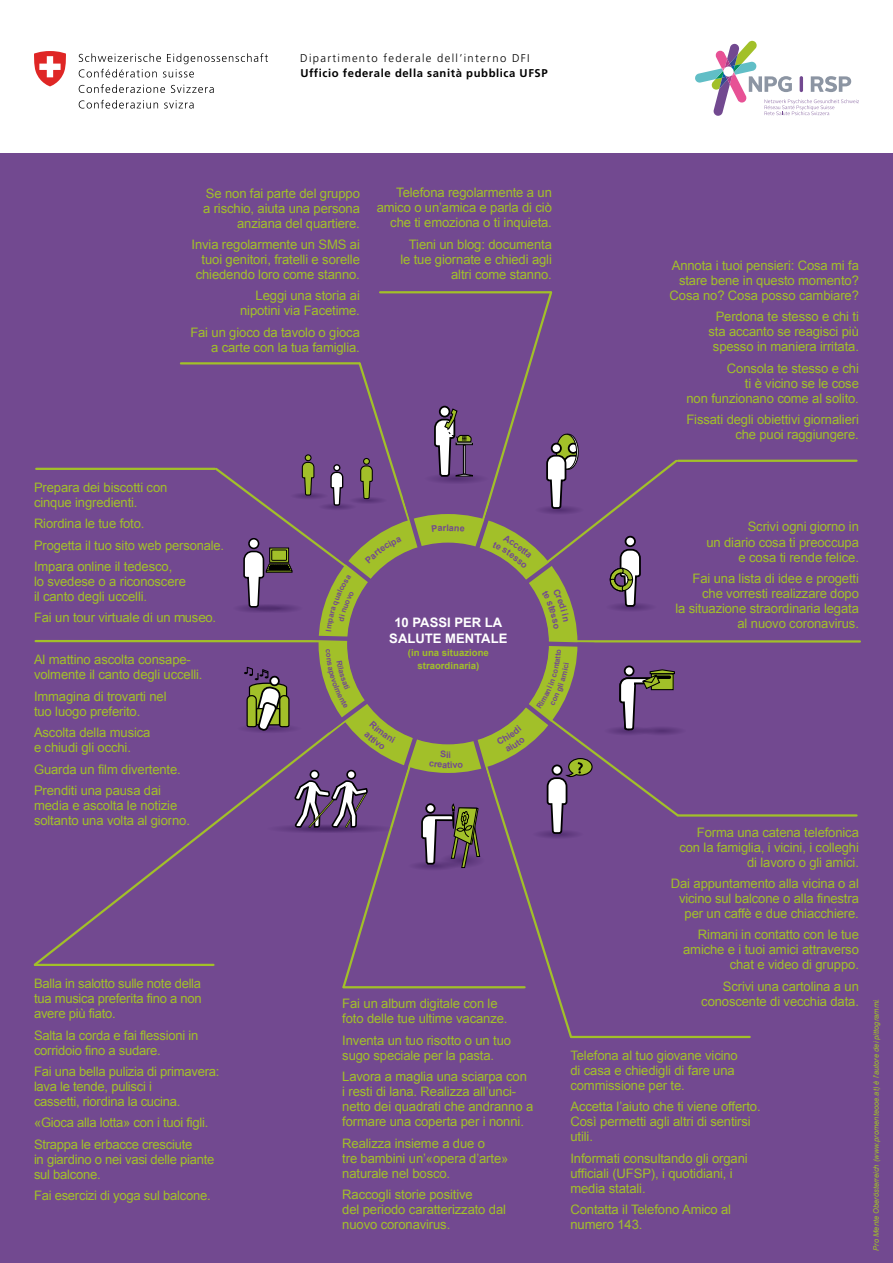
<style>
.page{position:relative;width:893px;height:1263px;background:#fff}
.page>*{position:absolute;margin:0;border:0;box-sizing:border-box;transform-origin:0 0}
.Auflistung{font:13.05px/15px "Arial";letter-spacing:-.01em;color:#a2c029}
.t1{font:700 13.05px/15.8px "Arial";color:#fff;text-align:center}
.Auflistung-2{font:700 11.25px "Frutiger";letter-spacing:.05em;color:#000}
.Auflistung-3{font:300 11.25px "Frutiger";letter-spacing:.115em;color:#000}
.t2{font:700 9.6px/13px "Arial";color:#a2c029;text-align:center}
.Titel__Kreis{font:700 9px "Arial";color:#724990}
.Titel__Kreis-2{font:italic 7.5px "Arial";color:#a2c029}
</style>
<div class="page">
<div style="left:0;top:153px;width:893px;height:1110px;background:#724990"></div>
<svg style="left:79px;top:53px;width:189px;height:24px"></svg>
<svg style="left:79px;top:84px;width:86px;height:9px"></svg>
<svg style="left:171px;top:85px;width:43px;height:8px"></svg>
<svg style="left:79px;top:100px;width:79px;height:9px"></svg>
<svg style="left:164px;top:100px;width:30px;height:9px"></svg>
<svg style="left:34px;top:51px;width:32px;height:35px"></svg>
<svg style="left:695px;top:41px;width:164px;height:75px"></svg>
<div style="left:724px;top:67px;width:9px;height:9px;background:#fff;border-radius:50%"></div>
<hr style="left:36px;top:640px;width:824px;height:3px;background:#a2c029">
<svg style="left:33px;top:459px;width:646px;height:507px"></svg>
<svg style="left:341px;top:291px;width:212px;height:698px"></svg>
<svg style="left:357px;top:361px;width:217px;height:678px"></svg>
<hr style="left:181px;top:362px;width:178px;height:2px;background:#a2c029">
<hr style="left:36px;top:468px;width:179px;height:2px;background:#a2c029">
<hr style="left:380px;top:291px;width:171px;height:2px;background:#a2c029">
<hr style="left:678px;top:460px;width:178px;height:2px;background:#a2c029">
<hr style="left:678px;top:814px;width:178px;height:3px;background:#a2c029">
<hr style="left:571px;top:1036px;width:179px;height:2px;background:#a2c029">
<hr style="left:35px;top:964px;width:178px;height:2px;background:#a2c029">
<hr style="left:343px;top:986px;width:182px;height:2px;background:#a2c029">
<div style="left:170px;top:814px;width:266px;height:27px;background:#724990;border-radius:50%"></div>
<div style="left:553px;top:716px;width:139px;height:28px;background:#724990;border-radius:50%"></div>
<div style="left:586px;top:716px;width:140px;height:28px;background:#724990;border-radius:50%"></div>
<svg style="left:618px;top:665px;width:57px;height:66px"></svg>
<div style="left:479px;top:819px;width:145px;height:28px;background:#724990;border-radius:50%"></div>
<div style="left:553px;top:592px;width:145px;height:28px;background:#724990;border-radius:50%"></div>
<div style="left:626px;top:537px;width:9px;height:9px;background:#fff;border-radius:50%"></div>
<div style="left:625px;top:536px;width:11px;height:11px;border:2px solid #000;border-radius:50%"></div>
<svg style="left:609px;top:548px;width:33px;height:60px"></svg>
<div style="left:171px;top:714px;width:182px;height:28px;background:#724990;border-radius:50%"></div>
<div style="left:355px;top:851px;width:145px;height:28px;background:#724990;border-radius:50%"></div>
<div style="left:392px;top:838px;width:129px;height:43px;background:#724990;border-radius:50%"></div>
<div style="left:182px;top:594px;width:139px;height:28px;background:#724990;border-radius:50%"></div>
<svg style="left:484px;top:495px;width:139px;height:28px"></svg>
<svg style="left:242px;top:405px;width:357px;height:463px"></svg>
<p class="Auflistung-3" style="left:300px;top:51px;width:231px">Dipartimento federale dell’interno DFI</p>
<p class="Auflistung-2" style="left:300px;top:67px;width:249px">Ufficio federale della sanità pubblica UFSP</p>
<p class="Auflistung" style="left:203px;top:186px;width:158px;text-align:right">Se non fai parte del gruppo a rischio, aiuta una persona anziana del quartiere.</p>
<p class="Auflistung" style="left:192px;top:237px;width:170px;text-align:right">Invia regolarmente un SMS ai tuoi genitori, fratelli e sorelle chiedendo loro come stanno.</p>
<p class="Auflistung" style="left:240px;top:288px;width:121px;text-align:right">Leggi una storia ai nipotini via Facetime.</p>
<p class="Auflistung" style="left:190px;top:325px;width:171px;text-align:right">Fai un gioco da tavolo o gioca a carte con la tua famiglia.</p>
<p class="Auflistung" style="left:377px;top:185px;width:177px;text-align:right">Telefona regolarmente a un amico o un’amica e parla di ciò che ti emoziona o ti inquieta.</p>
<p class="Auflistung" style="left:400px;top:237px;width:153px;text-align:right">Tieni un blog: documenta le tue giornate e chiedi agli altri come stanno.</p>
<p class="Auflistung" style="left:34px;top:480px;width:135px">Prepara dei biscotti con cinque ingredienti.</p>
<p class="Auflistung" style="left:34px;top:516px;width:112px">Riordina le tue foto.</p>
<p class="Auflistung" style="left:34px;top:537px;width:192px">Progetta il tuo sito web personale.</p>
<p class="Auflistung" style="left:34px;top:559px;width:153px">Impara online il tedesco,<br>lo svedese o a riconoscere il canto degli uccelli.</p>
<p class="Auflistung" style="left:34px;top:610px;width:184px">Fai un tour virtuale di un museo.</p>
<p class="Auflistung" style="left:34px;top:652px;width:170px">Al mattino ascolta consape&shy;volmente il canto degli uccelli.</p>
<p class="Auflistung" style="left:34px;top:689px;width:134px">Immagina di trovarti nel tuo luogo preferito.</p>
<p class="Auflistung" style="left:34px;top:725px;width:118px">Ascolta della musica e chiudi gli occhi.</p>
<p class="Auflistung" style="left:34px;top:761px;width:148px">Guarda un film divertente.</p>
<p class="Auflistung" style="left:34px;top:783px;width:157px">Prenditi una pausa dai media e ascolta le notizie soltanto una volta al giorno.</p>
<p class="Titel__Kreis" style="left:446px;top:522px;width:4px">l</p>
<p class="t1" style="left:389px;top:615px;width:120px">10 PASSI PER LA<br>SALUTE MENTALE</p>
<p class="t2" style="left:408px;top:646px;width:82px">(in una situazione straordinaria)</p>
<p class="Auflistung" style="left:34px;top:976px;width:169px;text-align:justify">Balla in salotto sulle note della tua musica preferita fino a non avere più fiato.</p>
<p class="Auflistung" style="left:34px;top:1028px;width:166px">Salta la corda e fai flessioni in corridoio fino a sudare.</p>
<p class="Auflistung" style="left:34px;top:1064px;width:187px">Fai una bella pulizia di primavera: lava le tende, pulisci i<br>cassetti, riordina la cucina.</p>
<p class="Auflistung" style="left:34px;top:1115px;width:176px">«Gioca alla lotta» con i tuoi figli.</p>
<p class="Auflistung" style="left:34px;top:1137px;width:182px">Strappa le erbacce cresciute<br>in giardino o nei vasi delle piante sul balcone.</p>
<p class="Auflistung" style="left:34px;top:1188px;width:178px">Fai esercizi di yoga sul balcone.</p>
<p class="Auflistung" style="left:342px;top:996px;width:167px">Fai un album digitale con le foto delle tue ultime vacanze.</p>
<p class="Auflistung" style="left:342px;top:1033px;width:170px">Inventa un tuo risotto o un tuo sugo speciale per la pasta.</p>
<p class="Auflistung" style="left:342px;top:1069px;width:192px">Lavora a maglia una sciarpa con<br>i resti di lana. Realizza all’unci&shy;netto dei quadrati che andranno a formare una coperta per i nonni.</p>
<p class="Auflistung" style="left:342px;top:1135px;width:168px">Realizza insieme a due o<br>tre bambini un’«opera d’arte» naturale nel bosco.</p>
<p class="Auflistung" style="left:342px;top:1187px;width:165px">Raccogli storie positive<br>del periodo caratterizzato dal nuovo coronavirus.</p>
<p class="Auflistung" style="left:670px;top:258px;width:191px;text-align:right">Annota i tuoi pensieri: Cosa mi fa stare bene in questo momento?<br>Cosa no? Cosa posso cambiare?</p>
<p class="Auflistung" style="left:709px;top:309px;width:152px;text-align:center">Perdona te stesso e chi ti sta accanto se reagisci più spesso in maniera irritata.</p>
<p class="Auflistung" style="left:686px;top:361px;width:174px;text-align:right">Consola te stesso e chi<br>ti è vicino se le cose<br>non funzionano come al solito.</p>
<p class="Auflistung" style="left:686px;top:412px;width:174px;text-align:right">Fissati degli obiettivi giornalieri che puoi raggiungere.</p>
<p class="Auflistung" style="left:706px;top:519px;width:154px;text-align:right">Scrivi ogni giorno in<br>un diario cosa ti preoccupa e cosa ti rende felice.</p>
<p class="Auflistung" style="left:675px;top:571px;width:185px;text-align:right">Fai una lista di idee e progetti che vorresti realizzare dopo<br>la situazione straordinaria legata al nuovo coronavirus.</p>
<p class="Auflistung" style="left:679px;top:825px;width:181px;text-align:right">Forma una catena telefonica con la famiglia, i vicini, i colleghi di lavoro o gli amici.</p>
<p class="Auflistung" style="left:671px;top:876px;width:190px;text-align:right">Dai appuntamento alla vicina o al vicino sul balcone o alla finestra per un caffè e due chiacchiere.</p>
<p class="Auflistung" style="left:683px;top:927px;width:177px;text-align:right">Rimani in contatto con le tue amiche e i tuoi amici attraverso chat e video di gruppo.</p>
<p class="Auflistung" style="left:701px;top:979px;width:159px;text-align:right">Scrivi una cartolina a un conoscente di vecchia data.</p>
<p class="Auflistung" style="left:570px;top:1048px;width:169px">Telefona al tuo giovane vicino di casa e chiedigli di fare una commissione per te.</p>
<p class="Auflistung" style="left:570px;top:1099px;width:192px">Accetta l’aiuto che ti viene offerto.<br>Così permetti agli altri di sentirsi utili.</p>
<p class="Auflistung" style="left:570px;top:1151px;width:179px">Informati consultando gli organi ufficiali (UFSP), i quotidiani, i media statali.</p>
<p class="Auflistung" style="left:570px;top:1202px;width:162px">Contatta il Telefono Amico al numero 143.</p>
<p class="Titel__Kreis-2" style="left:871px;top:1251px;width:254px;rotate:-90deg">Pro Mente Oberösterreich (www.promenteooe.at) è l’autore dei pittogrammi.</p>
</div>
